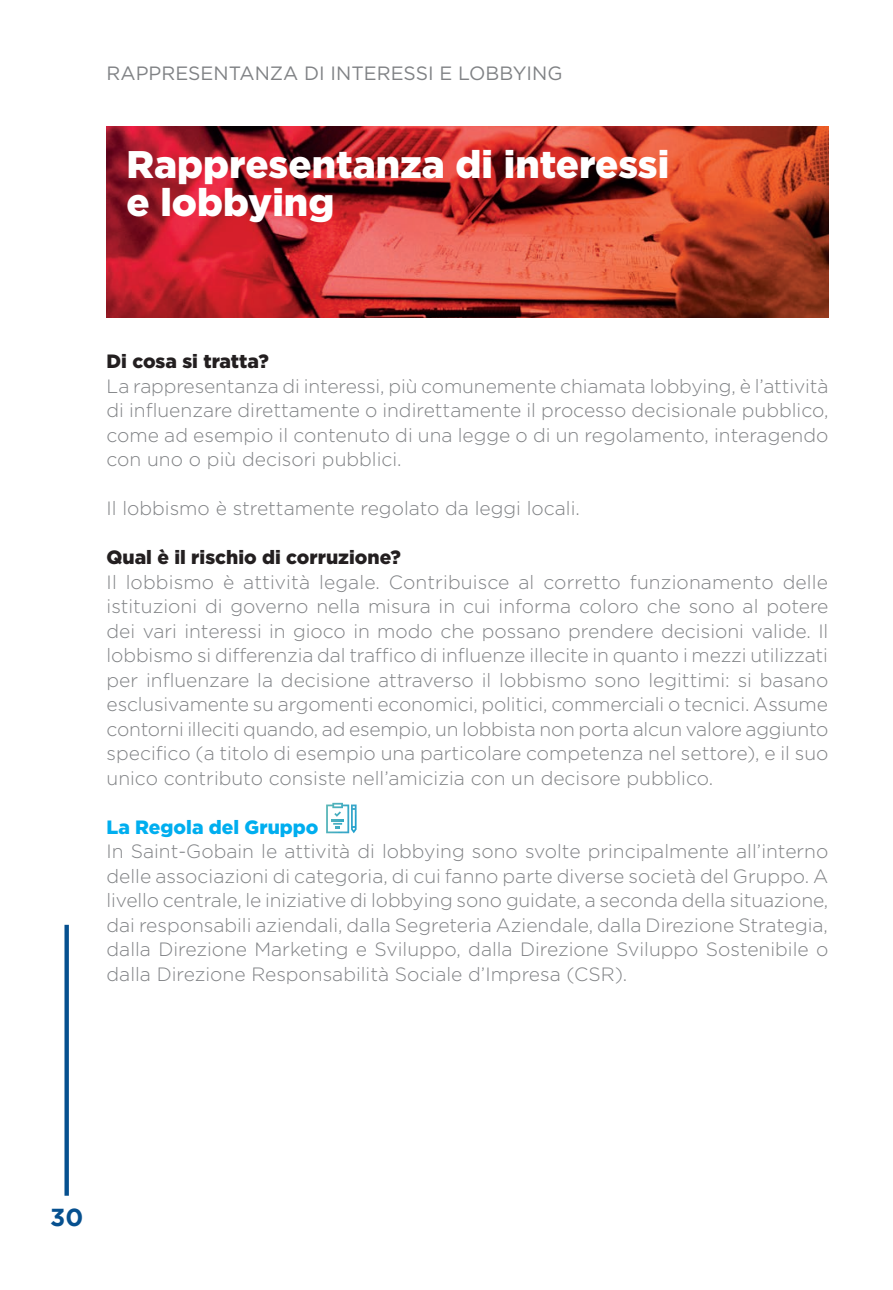
<style>
.page{position:relative;width:893px;height:1290px;background:#fff}
.page>*{position:absolute;margin:0;border:0;box-sizing:border-box;transform-origin:0 0}
.t1{font:900 38.5px "Gotham";color:#fff}
.t2{font:700 24.5px "Gotham";color:#06508f}
.t3{font:300 19.25px/24.5px "Gotham";color:#808285;text-align:justify}
.t4{font:900 19.25px "Gotham";color:#231f20}
.t5{font:19.25px "Gotham";color:#808285}
.t6{font:900 19.25px "Gotham";color:#00aeef}
</style>
<div class="page">
<div style="left:64px;top:925px;width:5px;height:271px;background:#06508f"></div>
<img style="left:107px;top:127px;width:721px;height:191px">
<svg style="left:326px;top:803px;width:31px;height:30px"></svg>
<p class="t5" style="left:107px;top:61px;width:457px">RAPPRESENTANZA DI INTERESSI E LOBBYING</p>
<p class="t1" style="left:126px;top:137px;width:544px">Rappresentanza di interessi</p>
<p class="t1" style="left:126px;top:176px;width:209px">e lobbying</p>
<p class="t4" style="left:107px;top:348px;width:164px">Di cosa si tratta?</p>
<p class="t3" style="left:107px;top:373px;width:723px">La rappresentanza di interessi, più comunemente chiamata lobbying, è l’attività di influenzare direttamente o indirettamente il processo decisionale pubblico, come ad esempio il contenuto di una legge o di un regolamento, interagendo con uno o più decisori pubblici.</p>
<p class="t3" style="left:107px;top:496px;width:475px">Il lobbismo è strettamente regolato da leggi locali.</p>
<p class="t4" style="left:107px;top:544px;width:296px">Qual è il rischio di corruzione?</p>
<p class="t3" style="left:107px;top:569px;width:723px">Il lobbismo è attività legale. Contribuisce al corretto funzionamento delle istituzioni di governo nella misura in cui informa coloro che sono al potere dei vari interessi in gioco in modo che possano prendere decisioni valide. Il lobbismo si differenzia dal traffico di influenze illecite in quanto i mezzi utilizzati per influenzare la decisione attraverso il lobbismo sono legittimi: si basano esclusivamente su argomenti economici, politici, commerciali o tecnici. Assume contorni illeciti quando, ad esempio, un lobbista non porta alcun valore aggiunto specifico (a titolo di esempio una particolare competenza nel settore), e il suo unico contributo consiste nell’amicizia con un decisore pubblico.</p>
<p class="t6" style="left:107px;top:814px;width:213px">La Regola del Gruppo</p>
<p class="t3" style="left:107px;top:839px;width:723px">In Saint-Gobain le attività di lobbying sono svolte principalmente all’interno delle associazioni di categoria, di cui fanno parte diverse società del Gruppo. A livello centrale, le iniziative di lobbying sono guidate, a seconda della situazione, dai responsabili aziendali, dalla Segreteria Aziendale, dalla Direzione Strategia, dalla Direzione Marketing e Sviluppo, dalla Direzione Sviluppo Sostenibile o dalla Direzione Responsabilità Sociale d’Impresa (CSR).</p>
<p class="t2" style="left:50px;top:1202px;width:35px">30</p>
</div>
